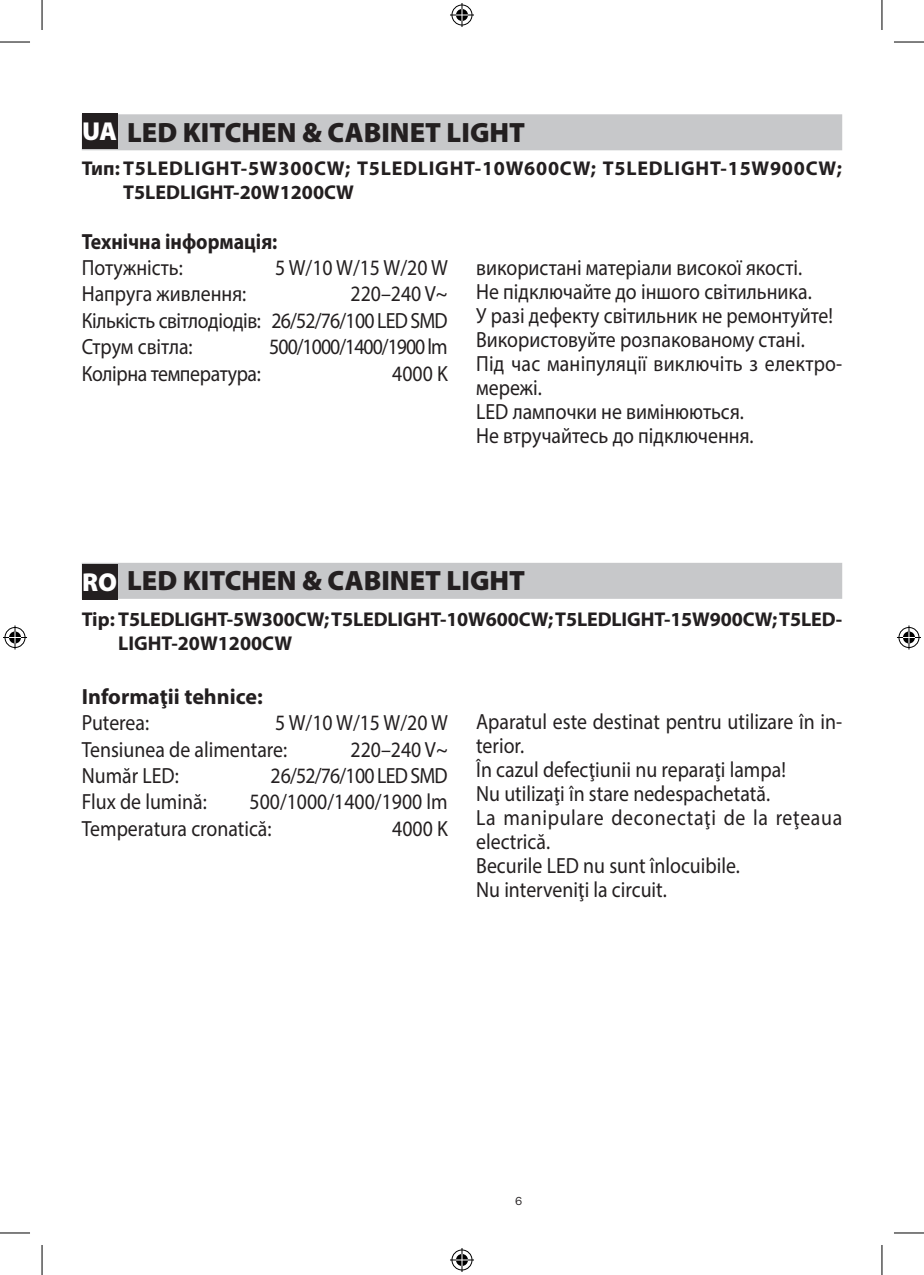
<style>
.page{position:relative;width:924px;height:1275px;background:#fff}
.page>*{position:absolute;margin:0;border:0;box-sizing:border-box;transform-origin:0 0}
.t1{font:900 28px "Myriad Pro";color:#231f20}
.t2{font:22px/24px "Myriad Pro";color:#231f20;scale:.9 1}
.t3{font:22px "Myriad Pro";letter-spacing:-.05em;color:#231f20;scale:.9 1}
.t4{font:700 22px "Myriad Pro";color:#231f20;scale:.9 1}
.t5{font:22px "Myriad Pro";letter-spacing:-.02em;color:#231f20;scale:.9 1}
.t6{font:700 22px "Myriad Pro";color:#231f20}
.t7{font:22px "Myriad Pro";letter-spacing:-.04em;color:#231f20;scale:.9 1}
.t8{font:700 20px/24px "Myriad Pro";color:#231f20}
.t9{font:700 20px/24px "Myriad Pro";letter-spacing:.04em;color:#231f20}
.t10{font:12px "Franklin Got Itc TEE";color:#231f20}
.s1{font-size:26px;color:#fff}
</style>
<div class="page">
<div style="left:82px;top:114px;width:759px;height:36px;background:#c7c8ca"></div>
<div style="left:82px;top:113px;width:36px;height:35px;background:#231f20"></div>
<div style="left:82px;top:563px;width:759px;height:36px;background:#c7c8ca"></div>
<div style="left:82px;top:563px;width:36px;height:36px;background:#231f20"></div>
<hr style="left:0;top:42px;width:30px;height:1px;background:#000">
<hr style="left:893px;top:42px;width:30px;height:1px;background:#000">
<hr style="left:0;top:1232px;width:30px;height:1px;background:#000">
<hr style="left:893px;top:1232px;width:30px;height:1px;background:#000">
<hr style="left:42px;top:0;width:1px;height:30px;background:#000">
<hr style="left:42px;top:1245px;width:1px;height:30px;background:#000">
<hr style="left:881px;top:0;width:1px;height:30px;background:#000">
<hr style="left:881px;top:1245px;width:1px;height:30px;background:#000">
<svg style="left:450px;top:3px;width:24px;height:24px"></svg>
<svg style="left:450px;top:1248px;width:24px;height:24px"></svg>
<svg style="left:3px;top:625px;width:24px;height:24px"></svg>
<svg style="left:897px;top:625px;width:23px;height:24px"></svg>
<p class="t1" style="left:82px;top:114px;width:444px"><span class="s1">UA</span> LED KITCHEN &amp; CABINET LIGHT</p>
<p class="t9" style="left:123px;top:156px;width:719px;text-indent:-41px">Тип: T5LEDLIGHT-5W300CW; T5LEDLIGHT-10W600CW; T5LEDLIGHT-15W900CW;<br>T5LEDLIGHT-20W1200CW</p>
<p class="t4" style="left:82px;top:227px;width:219px">Технічна інформація:</p>
<p class="t2" style="left:82px;top:255px;width:114px">Потужність:</p>
<p class="t2" style="left:275px;top:255px;width:193px">5 W/10 W/15 W/20 W</p>
<p class="t2" style="left:82px;top:282px;width:184px">Напруга живлення:</p>
<p class="t2" style="left:476px;top:255px;width:408px">використані матеріали високої якості.<br>Не підключайте до іншого світильника.<br>У разі дефекту світильник не ремонтуйте!<br>Використовуйте розпакованому стані.<br>Під час маніпуляції виключіть з електро&shy;мережі.<br>LED лампочки не вимінюються.<br>Не втручайтесь до підключення.</p>
<p class="t2" style="left:82px;top:280px;width:408px;line-height:26.4px;text-align:justify;text-indent:268px">220–240 V~ Кількість світлодіодів: 26/52/76/100 LED SMD Струм світла:</p>
<p class="t3" style="left:269px;top:333px;width:200px">500/1000/1400/1900 lm</p>
<p class="t5" style="left:82px;top:359px;width:200px">Колірна температура:</p>
<p class="t2" style="left:392px;top:361px;width:63px">4000 K</p>
<p class="t1" style="left:82px;top:562px;width:444px"><span class="s1">RO</span> LED KITCHEN &amp; CABINET LIGHT</p>
<p class="t8" style="left:118px;top:606px;width:725px;text-indent:-36px">Tip: T5LEDLIGHT-5W300CW; T5LEDLIGHT-10W600CW; T5LEDLIGHT-15W900CW; T5LED-<br>LIGHT-20W1200CW</p>
<p class="t6" style="left:82px;top:682px;width:182px">Informaţii tehnice:</p>
<p class="t2" style="left:82px;top:710px;width:76px">Puterea:</p>
<p class="t2" style="left:476px;top:709px;width:408px">Aparatul este destinat pentru utilizare în in&shy;terior.<br>În cazul defecţiunii nu reparaţi lampa!<br>Nu utilizaţi în stare nedespachetată.<br>La manipulare deconectaţi de la reţeaua electrică.<br>Becurile LED nu sunt înlocuibile.<br>Nu interveniţi la circuit.</p>
<p class="t2" style="left:82px;top:709px;width:408px;line-height:26.4px;text-indent:193px">5 W/10 W/15 W/20 W<br>Tensiunea de alimentare:</p>
<p class="t2" style="left:350px;top:737px;width:109px">220–240 V~</p>
<p class="t2" style="left:82px;top:763px;width:109px">Număr LED:</p>
<p class="t7" style="left:270px;top:762px;width:198px">26/52/76/100 LED SMD</p>
<p class="t2" style="left:82px;top:789px;width:140px">Flux de lumină:</p>
<p class="t2" style="left:82px;top:788px;width:408px;line-height:26.4px;text-indent:168px">500/1000/1400/1900 lm<br>Temperatura cronatică:</p>
<p class="t2" style="left:392px;top:816px;width:63px">4000 K</p>
<p class="t10" style="left:515px;top:1194px;width:9px">6</p>
</div>
